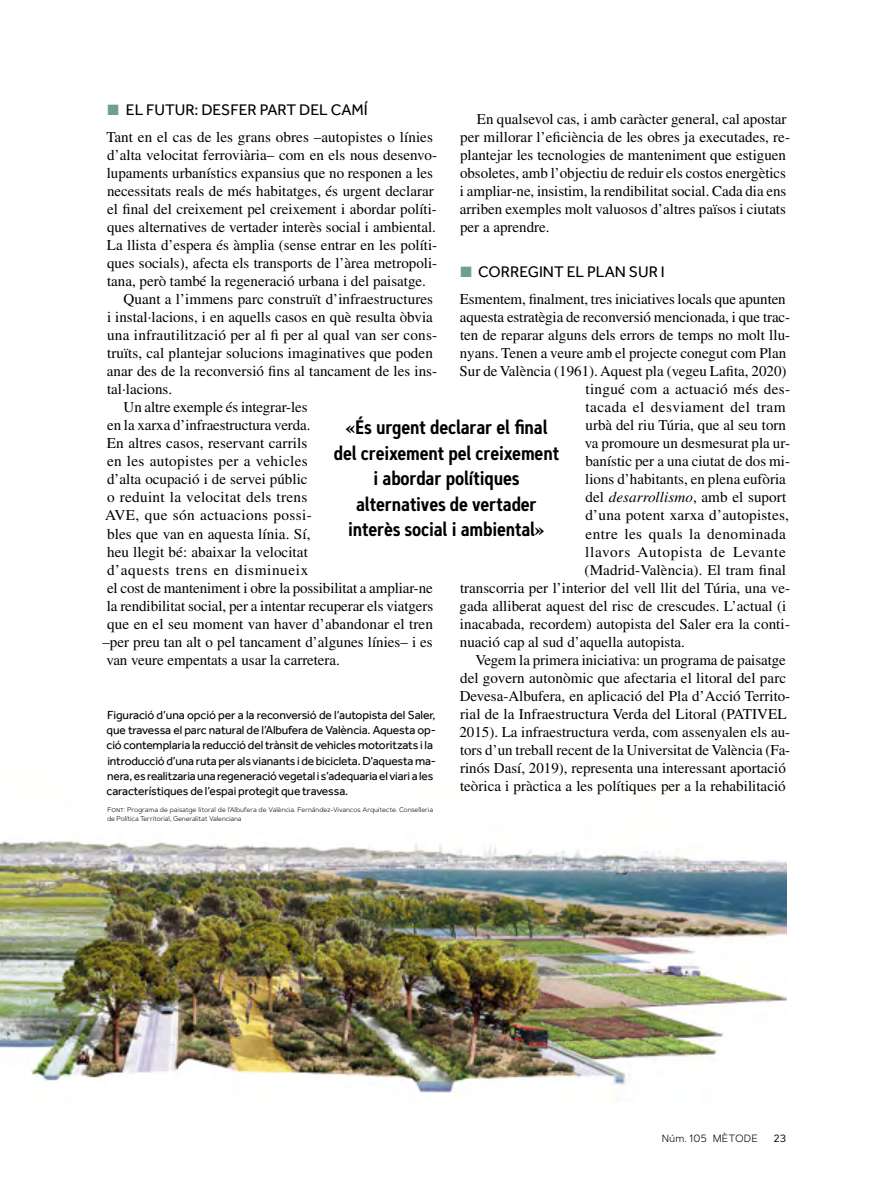
<style>
.page{position:relative;width:893px;height:1191px;background:#fff}
.page>*{position:absolute;margin:0;border:0;box-sizing:border-box;transform-origin:0 0}
.t1{font:600 19.5px/25.5px "Artegra Sans Cn";letter-spacing:-.01em;color:#000;text-align:center}
.t2{font:15.75px "Effra";color:#000}
.t3{font:15px/18px "Times LT Std";color:#000}
.t4{font:15px "Times LT Std";letter-spacing:.02em;color:#000}
.t5{font:15px "Times LT Std";letter-spacing:.025em;color:#000}
.t6{font:15px "Times LT Std";letter-spacing:.035em;color:#000}
.t7{font:15px "Times LT Std";letter-spacing:.03em;color:#000}
.t8{font:15px "Times LT Std";letter-spacing:.045em;color:#000}
.t9{font:12px/15px "Effra";letter-spacing:-.01em;color:#000}
.t10{font:300 10.5px "Artegra Sans";letter-spacing:.015em;color:#000}
.t11{font:10.5px "Artegra Sans";color:#000}
.t12{font:300 6.75px/9px "Artegra Sans";letter-spacing:-.015em;color:#000}
.s1{color:#70a088}
.s2{font-style:italic}
.s3{font-family:"Times";font-weight:700}
</style>
<div class="page">
<img style="left:0;top:841px;width:787px;height:262px">
<p class="t2" style="left:107px;top:100px;width:262px"><span class="s1">■</span> EL FUTUR: DESFER PART DEL CAMÍ</p>
<p class="t3" style="left:106px;top:128px;width:328px">Tant en el cas de les grans obres –autopistes o línies</p>
<p class="t3" style="left:107px;top:146px;width:332px">d’alta velocitat ferroviària– com en els nous desenvo-</p>
<p class="t3" style="left:107px;top:164px;width:328px">lupaments urbanístics expansius que no responen a les</p>
<p class="t3" style="left:107px;top:182px;width:328px">necessitats reals de més habitatges, és urgent declarar</p>
<p class="t3" style="left:107px;top:200px;width:331px">el final del creixement pel creixement i abordar políti-</p>
<p class="t3" style="left:107px;top:218px;width:330px">ques alternatives de vertader interès social i ambiental.</p>
<p class="t3" style="left:107px;top:236px;width:332px">La llista d’espera és àmplia (sense entrar en les políti-</p>
<p class="t3" style="left:107px;top:254px;width:332px">ques socials), afecta els transports de l’àrea metropoli-</p>
<p class="t3" style="left:107px;top:272px;width:320px">tana, però també la regeneració urbana i del paisatge.</p>
<p class="t3" style="left:124px;top:290px;width:311px">Quant a l’immens parc construït d’infraestructures</p>
<p class="t3" style="left:107px;top:308px;width:327px">i instal·lacions, i en aquells casos en què resulta òbvia</p>
<p class="t3" style="left:107px;top:326px;width:332px">una infrautilització per al fi per al qual van ser cons-</p>
<p class="t3" style="left:107px;top:344px;width:327px">truïts, cal plantejar solucions imaginatives que poden</p>
<p class="t3" style="left:107px;top:362px;width:332px">anar des de la reconversió fins al tancament de les ins-</p>
<p class="t3" style="left:107px;top:380px;width:66px">tal·lacions.</p>
<p class="t3" style="left:124px;top:398px;width:185px">Un altre exemple és integrar-les</p>
<p class="t3" style="left:107px;top:416px;width:205px">en la xarxa d’infraestructura verda.</p>
<p class="t3" style="left:107px;top:434px;width:202px">En altres casos, reservant carrils</p>
<p class="t4" style="left:107px;top:453px;width:202px">en les autopistes per a vehicles</p>
<p class="t3" style="left:107px;top:470px;width:202px">d’alta ocupació i de servei públic</p>
<p class="t4" style="left:107px;top:489px;width:202px">o reduint la velocitat dels trens</p>
<p class="t5" style="left:105px;top:507px;width:208px">AVE, que són actuacions possi-</p>
<p class="t3" style="left:107px;top:524px;width:205px">bles que van en aquesta línia. Sí,</p>
<p class="t3" style="left:107px;top:542px;width:202px">heu llegit bé: abaixar la velocitat</p>
<p class="t6" style="left:107px;top:561px;width:203px">d’aquests trens en disminueix</p>
<p class="t3" style="left:107px;top:578px;width:327px">el cost de manteniment i obre la possibilitat a ampliar-ne</p>
<p class="t3" style="left:107px;top:596px;width:328px">la rendibilitat social, per a intentar recuperar els viatgers</p>
<p class="t3" style="left:107px;top:614px;width:327px">que en el seu moment van haver d’abandonar el tren</p>
<p class="t3" style="left:102px;top:632px;width:332px">–per preu tan alt o pel tancament d’algunes línies– i es</p>
<p class="t3" style="left:106px;top:650px;width:235px">van veure empentats a usar la carretera.</p>
<p class="t3" style="left:460px;top:110px;width:332px;text-indent:17px">En qualsevol cas, i amb caràcter general, cal apostar per millorar l’eficiència de les obres ja executades, re&shy;plantejar les tecnologies de manteniment que estiguen obsoletes, amb l’objectiu de reduir els costos energètics i ampliar-ne, insistim, la rendibilitat social. Cada dia ens arriben exemples molt valuosos d’altres països i ciutats per a aprendre.</p>
<p class="t2" style="left:460px;top:263px;width:206px"><span class="s1">■</span> CORREGINT EL PLAN SUR I</p>
<p class="t3" style="left:460px;top:290px;width:327px">Esmentem, finalment, tres iniciatives locals que apunten</p>
<p class="t3" style="left:460px;top:308px;width:332px">aquesta estratègia de reconversió mencionada, i que trac-</p>
<p class="t3" style="left:460px;top:326px;width:332px">ten de reparar alguns dels errors de temps no molt llu-</p>
<p class="t3" style="left:460px;top:344px;width:328px">nyans. Tenen a veure amb el projecte conegut com Plan</p>
<p class="t3" style="left:460px;top:362px;width:328px">Sur de València (1961). Aquest pla (vegeu Lafita, 2020)</p>
<p class="t3" style="left:585px;top:380px;width:206px">tingué com a actuació més des-</p>
<p class="t5" style="left:585px;top:399px;width:202px">tacada el desviament del tram</p>
<p class="t3" style="left:585px;top:416px;width:202px">urbà del riu Túria, que al seu torn</p>
<p class="t3" style="left:585px;top:434px;width:207px">va promoure un desmesurat pla ur-</p>
<p class="t3" style="left:585px;top:452px;width:206px">banístic per a una ciutat de dos mi-</p>
<p class="t3" style="left:585px;top:470px;width:202px">lions d’habitants, en plena eufòria</p>
<p class="t3" style="left:585px;top:488px;width:202px">del <span class="s2">desarrollismo</span>, amb el suport</p>
<p class="t3" style="left:585px;top:506px;width:205px">d’una potent xarxa d’autopistes,</p>
<p class="t7" style="left:585px;top:525px;width:202px">entre les quals la denominada</p>
<p class="t8" style="left:585px;top:543px;width:202px">llavors Autopista de Levante</p>
<p class="t3" style="left:584px;top:560px;width:203px">(Madrid-València). El tram final</p>
<p class="t3" style="left:460px;top:578px;width:332px">transcorria per l’interior del vell llit del Túria, una ve-</p>
<p class="t3" style="left:460px;top:596px;width:328px">gada alliberat aquest del risc de crescudes. L’actual (i</p>
<p class="t3" style="left:460px;top:614px;width:332px">inacabada, recordem) autopista del Saler era la conti-</p>
<p class="t3" style="left:460px;top:632px;width:226px">nuació cap al sud d’aquella autopista.</p>
<p class="t3" style="left:475px;top:650px;width:312px">Vegem la primera iniciativa: un programa de paisatge</p>
<p class="t3" style="left:460px;top:668px;width:328px">del govern autonòmic que afectaria el litoral del parc</p>
<p class="t3" style="left:460px;top:686px;width:332px">Devesa-Albufera, en aplicació del Pla d’Acció Territo-</p>
<p class="t3" style="left:460px;top:704px;width:328px">rial de la Infraestructura Verda del Litoral (PATIVEL</p>
<p class="t3" style="left:459px;top:722px;width:332px">2015). La infraestructura verda, com assenyalen els au-</p>
<p class="t3" style="left:460px;top:740px;width:332px">tors d’un treball recent de la Universitat de València (Fa-</p>
<p class="t3" style="left:460px;top:758px;width:327px">rinós Dasí, 2019), representa una interessant aportació</p>
<p class="t3" style="left:460px;top:776px;width:327px">teòrica i pràctica a les polítiques per a la rehabilitació</p>
<h1 class="t1" style="left:334px;top:415px;width:227px"><span class="s3">«</span>És urgent declarar el final del creixement pel creixement i abordar polítiques alternatives de vertader interès social i ambiental<span class="s3">»</span></h1>
<p class="t9" style="left:107px;top:708px;width:331px">Figuració d’una opció per a la reconversió de l’autopista del Saler, que travessa el parc natural de l’Albufera de València. Aquesta op&shy;ció contemplaria la reducció del trànsit de vehicles motoritzats i la introducció d’una ruta per als vianants i de bicicleta. D’aquesta ma&shy;nera, es realitzaria una regeneració vegetal i s’adequaria el viari a les característiques de l’espai protegit que travessa.</p>
<p class="t12" style="left:107px;top:805px;width:328px">Font: Programa de paisatge litoral de l’Albufera de València. Fernández-Vivancos Arquitecte. Conselleria de Política Territorial, Generalitat Valenciana</p>
<p class="t10" style="left:662px;top:1131px;width:98px">Núm. 105 MÈTODE</p>
<p class="t11" style="left:773px;top:1131px;width:14px">23</p>
</div>
